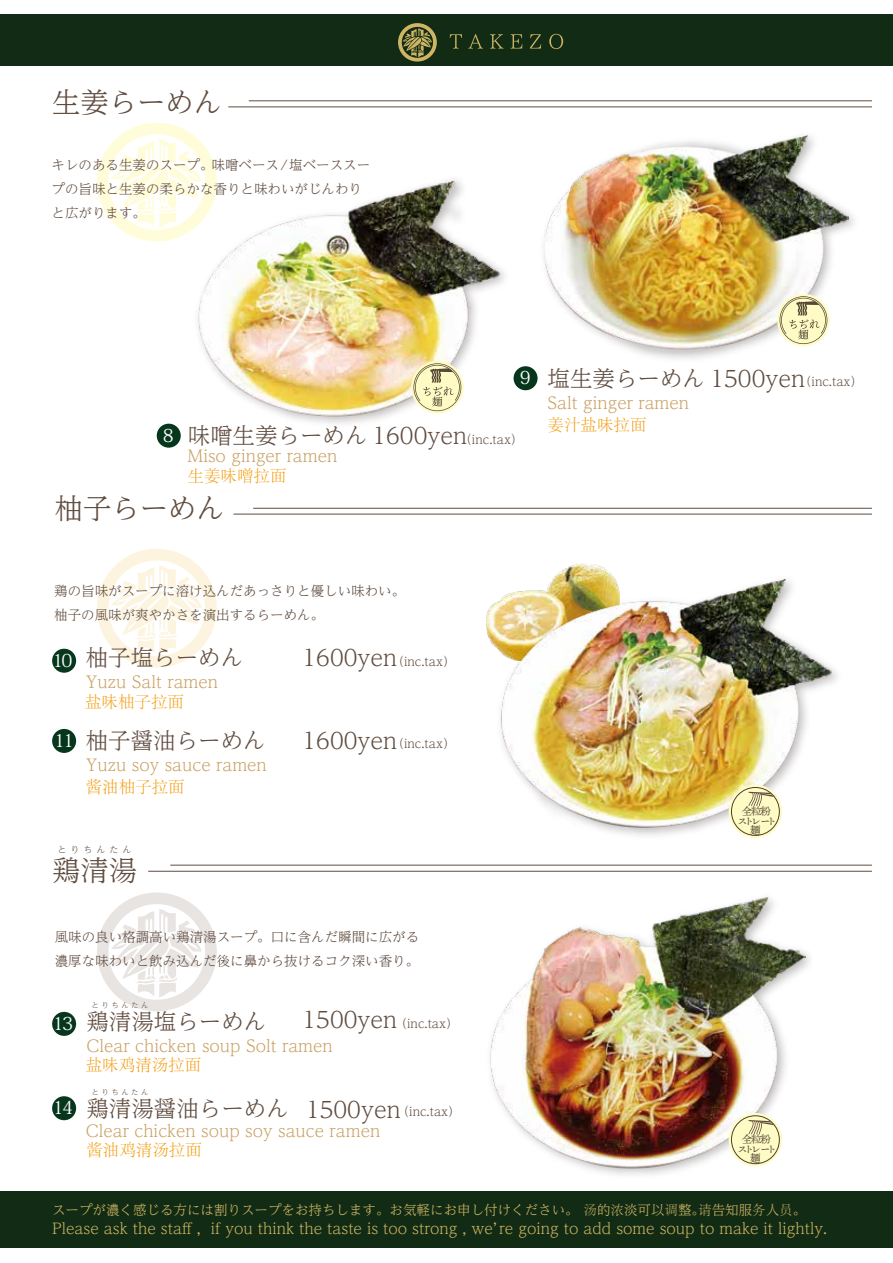
<style>
.page{position:relative;width:893px;height:1263px;background:#fff}
.page>*{position:absolute;margin:0;border:0;box-sizing:border-box;transform-origin:0 0}
.t1{font:300 28.35px "UD Reimin Pr 6 N";color:#604c3f}
.t2{font:300 22.5px "UD Reimin Pr 6 N";color:#604c3f}
.t3{font:18px "Adobe Kaiti Std";letter-spacing:-.1em;color:#fff}
.t4{font:300 16.5px "UD Reimin Pr 6 N";color:#c9a063}
.t5{font:300 16.5px "Adobe Song Std";color:#f39700}
.t6{font:300 15px "UD Reimin Pr 6 N";color:#ceb564}
.t7{font:300 13.5px/23.7px "UD Reimin Pr 6 N";color:#604c3f}
.t8{font:300 13.5px "UD Reimin Pr 6 N";color:#ceb564}
.t9{font:300 12px "UD Reimin Pr 6 N";color:#604c3f}
.t10{font:10.5px/9px "Ten Mincho";letter-spacing:-.23em;color:#554835;text-align:center}
.t11{font:300 9px "UD Reimin Pr 6 N";letter-spacing:.44em;color:#604c3f}
.t12{font:300 7.5px "UD Reimin Pr 6 N";letter-spacing:.32em;color:#604c3f}
.s1{font-family:"Adobe Song Std"}
</style>
<div class="page">
<hr style="left:228px;top:106px;width:644px;height:1px;background:#604c3f">
<hr style="left:249px;top:100px;width:623px;height:1px;background:#604c3f">
<hr style="left:233px;top:514px;width:639px;height:1px;background:#604c3f">
<hr style="left:253px;top:508px;width:619px;height:1px;background:#604c3f">
<hr style="left:148px;top:871px;width:724px;height:1px;background:#604c3f">
<hr style="left:170px;top:865px;width:702px;height:1px;background:#604c3f">
<div style="left:0;top:1191px;width:893px;height:57px;background:#122b14"></div>
<div style="left:0;top:15px;width:893px;height:51px;background:#122b14"></div>
<svg style="left:97px;top:549px;width:120px;height:118px"></svg>
<svg style="left:97px;top:123px;width:118px;height:118px"></svg>
<svg style="left:97px;top:892px;width:120px;height:119px"></svg>
<svg style="left:398px;top:23px;width:39px;height:39px"></svg>
<svg style="left:450px;top:34px;width:12px;height:15px"></svg>
<svg style="left:468px;top:34px;width:15px;height:15px"></svg>
<svg style="left:490px;top:34px;width:14px;height:15px"></svg>
<svg style="left:510px;top:34px;width:12px;height:15px"></svg>
<svg style="left:530px;top:34px;width:11px;height:15px"></svg>
<svg style="left:549px;top:34px;width:14px;height:15px"></svg>
<img style="left:490px;top:897px;width:316px;height:276px">
<img style="left:152px;top:166px;width:363px;height:255px">
<img style="left:543px;top:212px;width:311px;height:147px">
<img style="left:545px;top:134px;width:303px;height:217px">
<img style="left:486px;top:564px;width:120px;height:80px">
<img style="left:492px;top:570px;width:295px;height:269px">
<img style="left:497px;top:580px;width:340px;height:249px">
<div style="left:157px;top:424px;width:24px;height:24px;background:#06371c;border-radius:50%"></div>
<div style="left:514px;top:366px;width:24px;height:24px;background:#06371c;border-radius:50%"></div>
<div style="left:52px;top:649px;width:24px;height:24px;background:#06371c;border-radius:50%"></div>
<div style="left:52px;top:729px;width:24px;height:24px;background:#06371c;border-radius:50%"></div>
<div style="left:52px;top:1012px;width:24px;height:24px;background:#06371c;border-radius:50%"></div>
<div style="left:52px;top:1096px;width:24px;height:24px;background:#06371c;border-radius:50%"></div>
<svg style="left:411px;top:361px;width:53px;height:53px"></svg>
<svg style="left:413px;top:363px;width:48px;height:48px;background:#dfdaaf"></svg>
<svg style="left:777px;top:294px;width:53px;height:52px"></svg>
<svg style="left:780px;top:296px;width:47px;height:48px;background:#dfdab0"></svg>
<div style="left:729px;top:785px;width:53px;height:53px;background:#fffbc5;border-radius:50%"></div>
<div style="left:731px;top:787px;width:49px;height:49px;border:1px solid #4d412f;border-radius:50%"></div>
<svg style="left:748px;top:792px;width:28px;height:14px"></svg>
<div style="left:729px;top:1113px;width:53px;height:53px;background:#fffbc5;border-radius:50%"></div>
<div style="left:731px;top:1115px;width:49px;height:49px;border:1px solid #4d412f;border-radius:50%"></div>
<svg style="left:748px;top:1120px;width:28px;height:14px"></svg>
<h1 class="t1" style="left:52px;top:79px;width:172px">生姜らーめん</h1>
<p class="t7" style="left:52px;top:153px;width:320px">キレのある生姜のスープ。味噌ベース/塩ベーススープの旨味と生姜の柔らかな香りと味わいがじんわりと広がります。</p>
<h3 class="t3" style="left:520px;top:366px;width:13px">9</h3>
<h3 class="t3" style="left:163px;top:424px;width:13px">8</h3>
<h2 class="t2" style="left:188px;top:417px;width:281px">味噌生姜らーめん 1600yen</h2>
<p class="t9" style="left:460px;top:429px;width:64px">（inc.tax）</p>
<p class="t4" style="left:188px;top:442px;width:151px">Miso ginger ramen</p>
<p class="t5" style="left:188px;top:467px;width:101px">生姜味噌拉面</p>
<h1 class="t1" style="left:55px;top:485px;width:172px">柚子らーめん</h1>
<h2 class="t2" style="left:548px;top:360px;width:259px">塩生姜らーめん 1500yen</h2>
<p class="t9" style="left:799px;top:372px;width:64px">（inc.tax）</p>
<p class="t4" style="left:548px;top:389px;width:143px">Salt ginger ramen</p>
<p class="t5" style="left:548px;top:416px;width:100px">姜汁盐味拉面</p>
<p class="t7" style="left:54px;top:578px;width:353px">鶏の旨味がスープに溶け込んだあっさりと優しい味わい。柚子の風味が爽やかさを演出するらーめん。</p>
<h3 class="t3" style="left:52px;top:649px;width:22px">10</h3>
<h3 class="t3" style="left:54px;top:729px;width:22px">11</h3>
<h2 class="t2" style="left:86px;top:639px;width:159px">柚子塩らーめん</h2>
<p class="t4" style="left:86px;top:668px;width:134px">Yuzu Salt ramen</p>
<p class="t5" style="left:85px;top:693px;width:100px">盐味柚子拉面</p>
<h2 class="t2" style="left:86px;top:722px;width:181px">柚子醤油らーめん</h2>
<p class="t4" style="left:86px;top:751px;width:183px">Yuzu soy sauce ramen</p>
<p class="t5" style="left:86px;top:778px;width:100px">酱油柚子拉面</p>
<p class="t11" style="left:58px;top:843px;width:75px">とりちんたん</p>
<h1 class="t1" style="left:52px;top:847px;width:87px">鶏清湯</h1>
<h2 class="t2" style="left:303px;top:639px;width:96px">1600yen</h2>
<p class="t9" style="left:392px;top:652px;width:64px">（inc.tax）</p>
<h2 class="t2" style="left:303px;top:722px;width:96px">1600yen</h2>
<p class="t9" style="left:392px;top:734px;width:64px">（inc.tax）</p>
<p class="t7" style="left:55px;top:925px;width:366px">風味の良い格調高い鶏清湯スープ。口に含んだ瞬間に広がる濃厚な味わいと飲み込んだ後に鼻から抜けるコク深い香り。</p>
<h3 class="t3" style="left:53px;top:1012px;width:22px">13</h3>
<h3 class="t3" style="left:53px;top:1096px;width:22px">14</h3>
<p class="t12" style="left:92px;top:999px;width:59px">とりちんたん</p>
<h2 class="t2" style="left:86px;top:1003px;width:181px">鶏清湯塩らーめん</h2>
<h2 class="t2" style="left:303px;top:1001px;width:96px">1500yen</h2>
<p class="t9" style="left:395px;top:1013px;width:64px">（inc.tax）</p>
<p class="t4" style="left:86px;top:1032px;width:248px">Clear chicken soup Solt ramen</p>
<p class="t5" style="left:86px;top:1056px;width:117px">盐味鸡清汤拉面</p>
<p class="t12" style="left:92px;top:1086px;width:59px">とりちんたん</p>
<h2 class="t2" style="left:86px;top:1090px;width:204px">鶏清湯醤油らーめん</h2>
<h2 class="t2" style="left:306px;top:1091px;width:96px">1500yen</h2>
<p class="t9" style="left:397px;top:1102px;width:64px">（inc.tax）</p>
<p class="t4" style="left:86px;top:1117px;width:296px">Clear chicken soup soy sauce ramen</p>
<p class="t5" style="left:86px;top:1140px;width:117px">酱油鸡清汤拉面</p>
<p class="t10" style="left:742px;top:807px;width:31px">全粒粉</p>
<p class="t10" style="left:737px;top:817px;width:41px">ストレート麺</p>
<p class="t10" style="left:742px;top:1135px;width:31px">全粒粉</p>
<p class="t10" style="left:737px;top:1145px;width:41px">ストレート麺</p>
<p class="t8" style="left:52px;top:1199px;width:756px">スープが濃く感じる方には割りスープをお持ちします。お気軽にお申し付けください。<span class="s1">汤</span>的<span class="s1">浓</span>淡可以<span class="s1">调</span>整。<span class="s1">请</span>告知服<span class="s1">务</span>人<span class="s1">员</span>。</p>
<p class="t6" style="left:52px;top:1216px;width:776px">Please ask the staff , if you think the taste is too strong , weʼre going to add some soup to make it lightly.</p>
</div>
